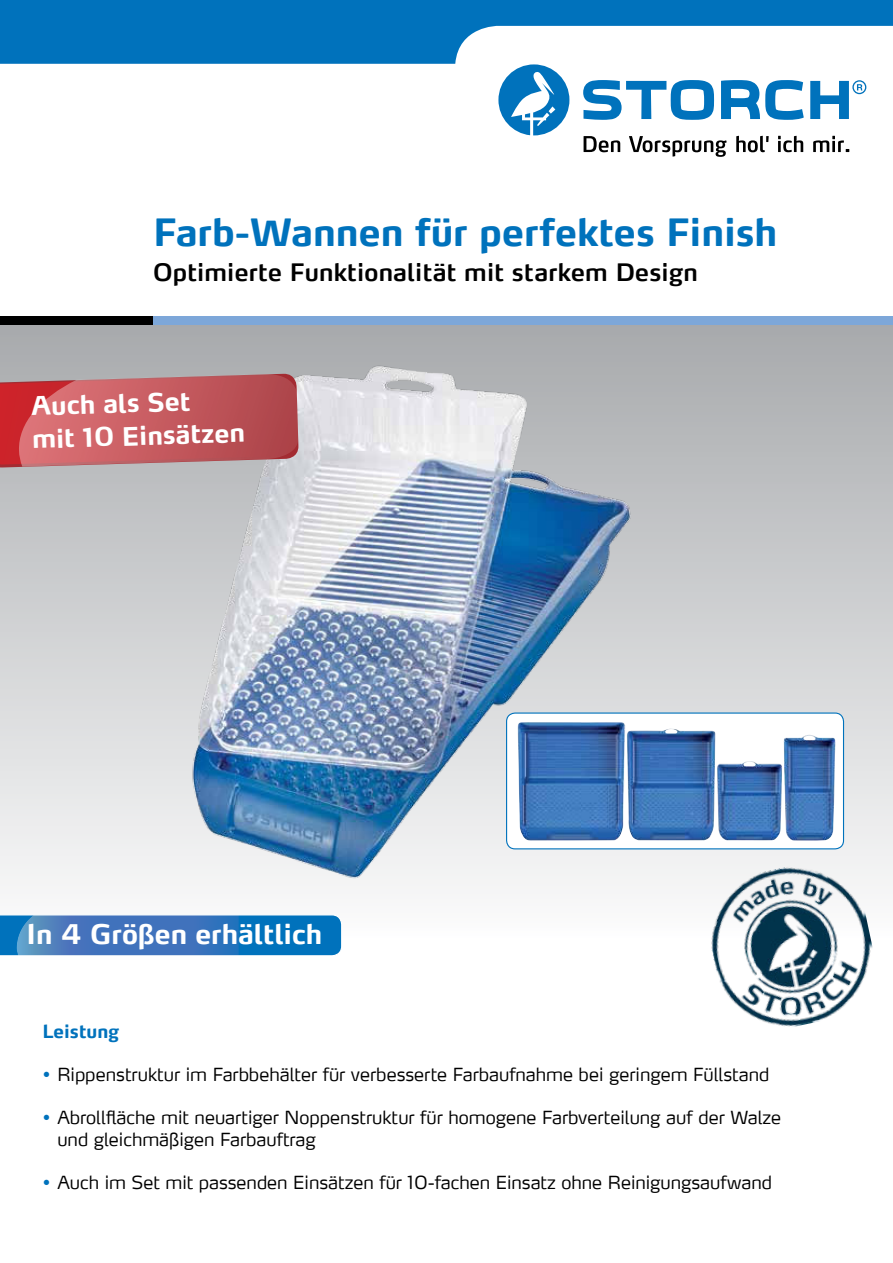
<style>
.page{position:relative;width:893px;height:1263px;background:#fff}
.page>*{position:absolute;margin:0;border:0;box-sizing:border-box;transform-origin:0 0}
.t1{font:700 37.5px "Max LF";color:#0072bc}
.t2{font:700 27px "Max LF";color:#fff}
.t3{font:700 25.5px/33.2px "Max LF";color:#fff}
.t4{font:600 24px "Max LF";letter-spacing:.01em;color:#000}
.t5{font:300 18px/21.6px "Max LF";color:#000}
.t6{font:700 18px "Max LF";color:#0072bc}
.s1{color:#0072bc}
</style>
<div class="page">
<svg style="left:0;top:0;width:893px;height:64px;fill:#0072bc"></svg>
<svg style="left:583px;top:80px;width:131px;height:40px"></svg>
<svg style="left:721px;top:80px;width:83px;height:40px"></svg>
<svg style="left:810px;top:81px;width:39px;height:38px"></svg>
<svg style="left:857px;top:84px;width:5px;height:6px"></svg>
<div style="left:852px;top:80px;width:14px;height:14px;border:1px solid #0072bc;border-radius:50%"></div>
<svg style="left:498px;top:64px;width:71px;height:71px"></svg>
<svg style="left:584px;top:136px;width:36px;height:16px"></svg>
<svg style="left:629px;top:136px;width:98px;height:21px"></svg>
<svg style="left:736px;top:136px;width:33px;height:16px"></svg>
<svg style="left:778px;top:136px;width:25px;height:16px"></svg>
<svg style="left:813px;top:136px;width:36px;height:16px"></svg>
<div style="left:0;top:317px;width:893px;height:636px;background:linear-gradient(to bottom,#a6a9ab,#fdfefe)"></div>
<div style="left:0;top:316px;width:153px;height:8px;background:#000"></div>
<div style="left:153px;top:316px;width:740px;height:8px;background:#7da7d9"></div>
<img style="left:698px;top:853px;width:187px;height:174px">
<svg style="left:0;top:914px;width:342px;height:42px"></svg>
<img style="left:183px;top:356px;width:457px;height:531px">
<div style="left:507px;top:713px;width:336px;height:136px;background:#fff;border-radius:9px"></div>
<div style="left:506px;top:712px;width:338px;height:137px;border:1px solid #0072bc;border-radius:9px"></div>
<img style="left:517px;top:722px;width:318px;height:119px">
<svg style="left:0;top:373px;width:318px;height:95px"></svg>
<h1 class="t1" style="left:153px;top:218px;width:626px">Farb-Wannen für perfektes Finish</h1>
<h3 class="t4" style="left:153px;top:262px;width:546px">Optimierte Funktionalität mit starkem Design</h3>
<h3 class="t3" style="left:31px;top:392px;width:214px;rotate:-2deg">Auch als Set<br>mit 10 Einsätzen</h3>
<h2 class="t2" style="left:27px;top:923px;width:297px">In 4 Größen erhältlich</h2>
<p class="t6" style="left:43px;top:1025px;width:78px">Leistung</p>
<p class="t5" style="left:43px;top:1065px;width:728px"><span class="s1">•</span> Rippenstruktur im Farbbehälter für verbesserte Farbaufnahme bei geringem Füllstand</p>
<p class="t5" style="left:57px;top:1107px;width:725px;text-indent:-15px"><span class="s1">•</span> Abrollfläche mit neuartiger Noppenstruktur für homogene Farbverteilung auf der Walze und gleichmäßigen Farbauftrag</p>
<p class="t5" style="left:43px;top:1171px;width:731px"><span class="s1">•</span> Auch im Set mit passenden Einsätzen für 10-fachen Einsatz ohne Reinigungsaufwand</p>
</div>
